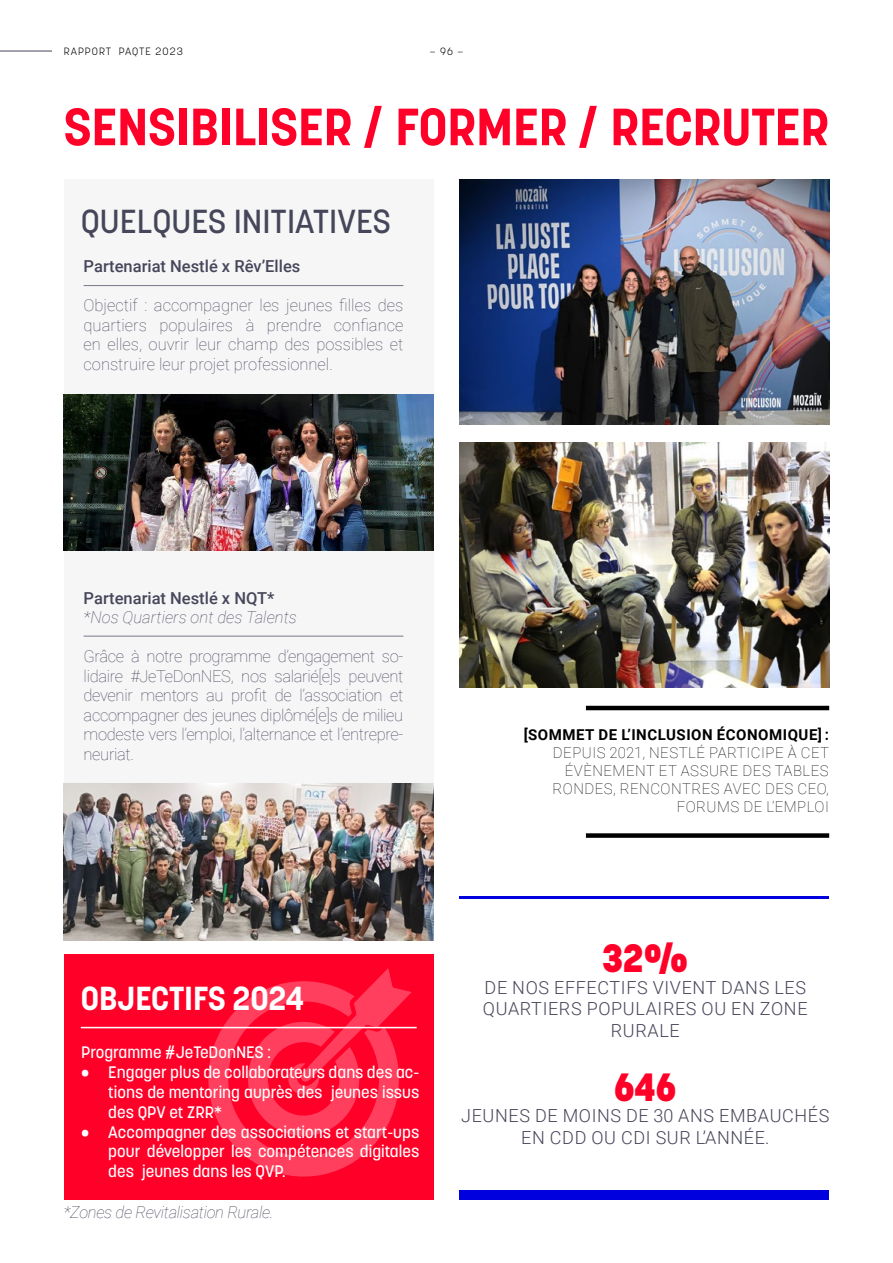
<style>
.page{position:relative;width:893px;height:1263px;background:#fff}
.page>*{position:absolute;margin:0;border:0;box-sizing:border-box;transform-origin:0 0}
.t1{font:700 51.9px "Korolev";color:#ff0029}
.t2{font:800 39px "Korolev";color:#ff0029}
.t3{font:500 33px "Korolev";color:#46465a}
.t4{font:700 33px "Korolev";color:#fff}
.t5{font:300 18px/21.6px "Roboto";letter-spacing:.035em;color:#46465a;text-align:center}
.t6{font:100 16.5px/19.5px "Roboto";letter-spacing:-.015em;color:#46465a;text-align:justify}
.t7{font:500 16.5px/19.8px "Korolev";color:#fff;text-align:justify}
.t8{font:500 16.5px "Roboto";color:#46465a}
.t9{font:italic 100 16.5px "Roboto";letter-spacing:-.02em;color:#46465a}
.t10{font:italic 100 16.5px "Roboto";color:#46465a}
.t11{font:100 15px/18px "Roboto";letter-spacing:.035em;color:#000;text-align:right}
.t12{font:700 15px "Roboto";letter-spacing:.035em;color:#000}
.t13{font:300 10.5px "Korolev";letter-spacing:.1em;color:#000}
</style>
<div class="page">
<hr style="left:0;top:51px;width:52px;height:1px;background:#46465a">
<div style="left:64px;top:179px;width:370px;height:761px;background:#f6f6f7"></div>
<div style="left:64px;top:954px;width:370px;height:245px;background:#ff0029"></div>
<hr style="left:81px;top:1027px;width:336px;height:1px;background:#fff">
<svg style="left:198px;top:968px;width:213px;height:209px"></svg>
<hr style="left:586px;top:706px;width:243px;height:4px;background:#000">
<div style="left:586px;top:833px;width:243px;height:5px;background:#000"></div>
<img style="left:459px;top:179px;width:370px;height:246px">
<img style="left:64px;top:395px;width:370px;height:156px">
<img style="left:64px;top:784px;width:370px;height:156px">
<hr style="left:84px;top:636px;width:319px;height:1px;background:#7d7d8b">
<hr style="left:84px;top:285px;width:319px;height:1px;background:#7d7d8b">
<img style="left:459px;top:442px;width:370px;height:246px">
<div style="left:459px;top:1190px;width:370px;height:9px;background:#0000de"></div>
<hr style="left:459px;top:896px;width:370px;height:2px;background:#0000de">
<p class="t13" style="left:64px;top:44px;width:120px">RAPPORT PAQTE 2023</p>
<p class="t13" style="left:430px;top:44px;width:35px">— 96 —</p>
<h1 class="t1" style="left:64px;top:94px;width:767px">SENSIBILISER / FORMER / RECRUTER</h1>
<h3 class="t3" style="left:81px;top:200px;width:312px">QUELQUES INITIATIVES</h3>
<p class="t8" style="left:84px;top:255px;width:218px">Partenariat Nestlé x Rêv’Elles</p>
<p class="t6" style="left:84px;top:295px;width:321px">Objectif : accompagner les jeunes filles des quartiers populaires à prendre confiance en elles, ouvrir leur champ des possibles et construire leur projet professionnel.</p>
<p class="t8" style="left:84px;top:586px;width:192px">Partenariat Nestlé x NQT*</p>
<p class="t10" style="left:84px;top:606px;width:215px">*Nos Quartiers ont des Talents</p>
<p class="t6" style="left:84px;top:646px;width:321px">Grâce à notre programme d’engagement so&shy;lidaire #JeTeDonNES, nos salarié[e]s peuvent devenir mentors au profit de l’association et accompagner des jeunes diplômé[e]s de milieu modeste vers l’emploi, l’alternance et l’entrepre&shy;neuriat.</p>
<p class="t12" style="left:524px;top:724px;width:307px">[SOMMET DE L’INCLUSION ÉCONOMIQUE] :</p>
<p class="t11" style="left:553px;top:743px;width:278px">DEPUIS 2021, NESTLÉ PARTICIPE À CET<br>ÉVÈNEMENT ET ASSURE DES TABLES<br>RONDES, RENCONTRES AVEC DES CEO,<br>FORUMS DE L’EMPLOI</p>
<h3 class="t4" style="left:81px;top:977px;width:225px">OBJECTIFS 2024</h3>
<p class="t7" style="left:81px;top:1042px;width:191px">Programme #JeTeDonNES :</p>
<p class="t7" style="left:108px;top:1062px;width:313px;text-indent:-27px">• Engager plus de collaborateurs dans des ac&shy;tions de mentoring auprès des jeunes issus des QPV et ZRR*</p>
<p class="t7" style="left:108px;top:1122px;width:313px;text-indent:-27px">• Accompagner des associations et start-ups pour développer les compétences digitales des jeunes dans les QVP.</p>
<p class="t9" style="left:64px;top:1200px;width:211px">*Zones de Revitalisation Rurale.</p>
<h2 class="t2" style="left:602px;top:934px;width:88px">32%</h2>
<p class="t5" style="left:483px;top:997px;width:326px">QUARTIERS POPULAIRES OU EN ZONE<br>RURALE</p>
<h2 class="t2" style="left:614px;top:1062px;width:64px">646</h2>
<p class="t5" style="left:461px;top:1104px;width:370px">JEUNES DE MOINS DE 30 ANS EMBAUCHÉS<br>EN CDD OU CDI SUR L’ANNÉE.</p>
<p class="t5" style="left:485px;top:976px;width:323px">DE NOS EFFECTIFS VIVENT DANS LES</p>
</div>
